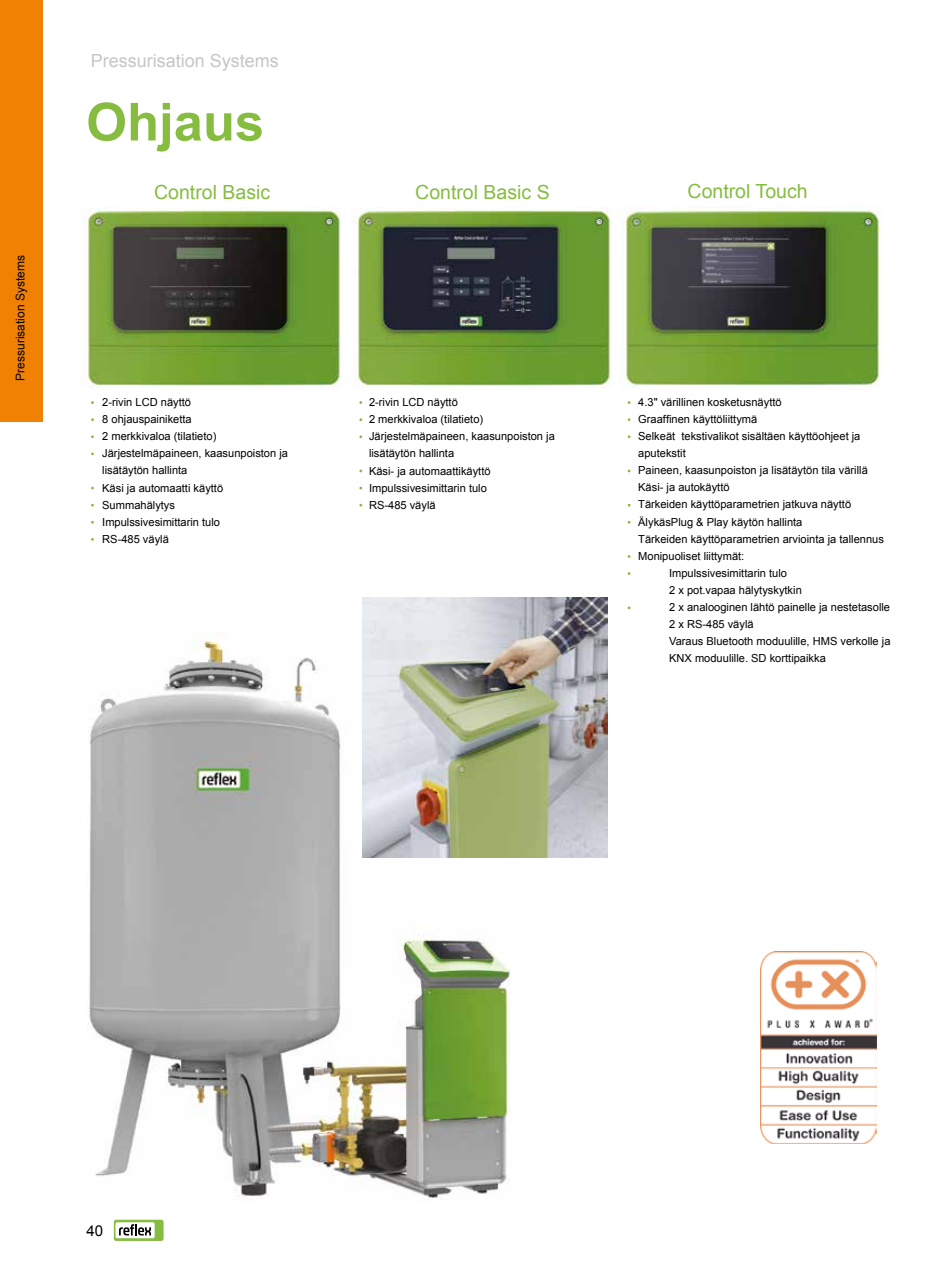
<style>
.page{position:relative;width:936px;height:1263px;background:#fff}
.page>*{position:absolute;margin:0;border:0;box-sizing:border-box;transform-origin:0 0}
.t1{font:700 52.5px "Arial";color:#86bd40}
.t2{font:19.5px "Arial";color:#86bd40}
.t3{font:18px "Arial";color:#c6c6c6}
.t4{font:15px "Arial";color:#000}
.t5{font:12px "Arial";color:#000}
.t6{font:11.1px/17.1px "Arial";color:#000}
</style>
<div class="page">
<div style="left:0;top:0;width:43px;height:421px;background:#f08102"></div>
<img style="left:760px;top:952px;width:116px;height:192px">
<img style="left:86px;top:208px;width:255px;height:179px">
<img style="left:620px;top:206px;width:260px;height:181px">
<img style="left:351px;top:208px;width:260px;height:179px">
<img style="left:87px;top:632px;width:424px;height:568px">
<img style="left:362px;top:597px;width:245px;height:260px">
<svg style="left:114px;top:1220px;width:49px;height:21px"></svg>
<div style="left:115px;top:1222px;width:40px;height:16px;background:#fff;border-radius:2px"></div>
<svg style="left:119px;top:1224px;width:32px;height:11px"></svg>
<p class="t5" style="left:12px;top:381px;width:127px;rotate:-90deg">Pressurisation Systems</p>
<h3 class="t3" style="left:91px;top:49px;width:190px">Pressurisation Systems</h3>
<h1 class="t1" style="left:86px;top:87px;width:179px">Ohjaus</h1>
<h2 class="t2" style="left:154px;top:179px;width:117px">Control Basic</h2>
<h2 class="t2" style="left:415px;top:179px;width:136px">Control Basic S</h2>
<h2 class="t2" style="left:687px;top:179px;width:121px">Control Touch</h2>
<p class="t6" style="left:102px;top:394px;width:187px">2-rivin LCD näyttö<br>8 ohjauspainiketta<br>2 merkkivaloa (tilatieto)<br>Järjestelmäpaineen, kaasunpoiston ja lisätäytön hallinta<br>Käsi ja automaatti käyttö<br>Summahälytys<br>Impulssivesimittarin tulo<br>RS-485 väylä</p>
<p class="t6" style="left:369px;top:394px;width:187px">2-rivin LCD näyttö<br>2 merkkivaloa (tilatieto)<br>Järjestelmäpaineen, kaasunpoiston ja lisätäytön hallinta<br>Käsi- ja automaattikäyttö<br>Impulssivesimittarin tulo<br>RS-485 väylä</p>
<p class="t6" style="left:638px;top:393px;width:145px">4.3" värillinen kosketusnäyttö</p>
<p class="t6" style="left:638px;top:411px;width:121px">Graaffinen käyttöliittymä</p>
<p class="t6" style="left:638px;top:428px;width:224px">Selkeät tekstivalikot sisältäen käyttöohjeet ja</p>
<p class="t6" style="left:638px;top:445px;width:49px">aputekstit</p>
<p class="t6" style="left:638px;top:462px;width:231px">Paineen, kaasunpoiston ja lisätäytön tila värillä</p>
<p class="t6" style="left:638px;top:479px;width:93px">Käsi- ja autokäyttö</p>
<p class="t6" style="left:638px;top:496px;width:214px">Tärkeiden käyttöparametrien jatkuva näyttö</p>
<p class="t6" style="left:638px;top:513px;width:166px">ÄlykäsPlug &amp; Play käytön hallinta</p>
<p class="t6" style="left:638px;top:530px;width:247px">Tärkeiden käyttöparametrien arviointa ja tallennus</p>
<p class="t6" style="left:638px;top:547px;width:108px">Monipuoliset liittymät:</p>
<p class="t6" style="left:669px;top:565px;width:119px">Impulssivesimittarin tulo</p>
<p class="t6" style="left:669px;top:582px;width:134px">2 x pot.vapaa hälytyskytkin</p>
<p class="t6" style="left:669px;top:599px;width:222px">2 x analooginen lähtö painelle ja nestetasolle</p>
<p class="t6" style="left:669px;top:616px;width:86px">2 x RS-485 väylä</p>
<p class="t6" style="left:669px;top:633px;width:223px">Varaus Bluetooth moduulille, HMS verkolle ja</p>
<p class="t6" style="left:669px;top:650px;width:158px">KNX moduulille. SD korttipaikka</p>
<h3 class="t4" style="left:86px;top:1221px;width:18px">40</h3>
</div>
